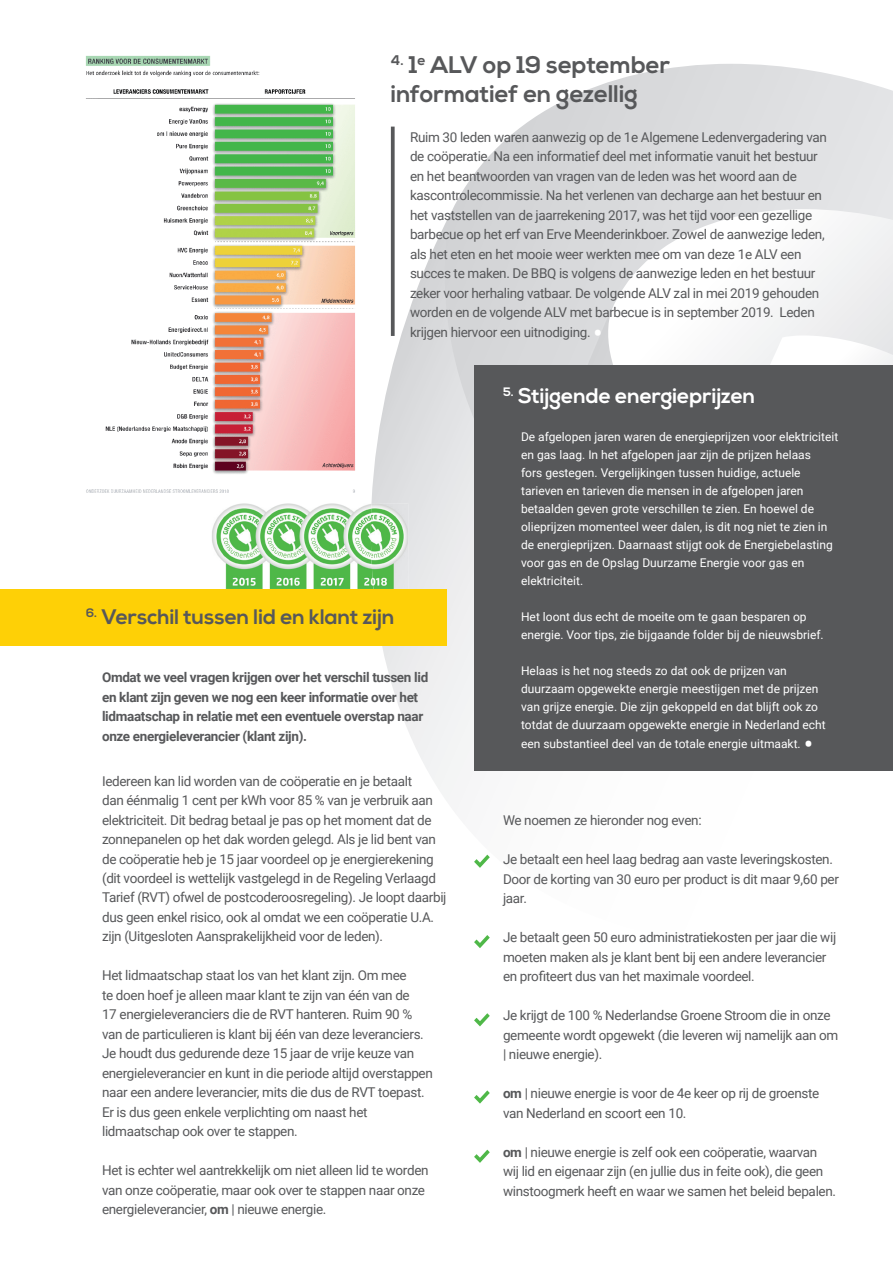
<style>
.page{position:relative;width:893px;height:1263px;background:#fff}
.page>*{position:absolute;margin:0;border:0;box-sizing:border-box;transform-origin:0 0}
.t1{font:28.5px "Roboto";color:#fff}
.t2{font:700 24px/28.8px "Nexa";letter-spacing:-.005em;color:#57585a}
.t3{font:700 21px "Nexa";color:#57585a}
.t4{font:700 21px "Nexa";letter-spacing:-.005em;color:#fff}
.t5{font:13.5px/19.5px "Roboto";letter-spacing:-.025em;color:#57585a}
.t6{font:700 13.5px/19.5px "Roboto";letter-spacing:-.025em;color:#57585a}
.t7{font:12px/18px "Roboto";color:#fff}
.s1{font-size:28.5px;color:#fff}
.s2{font-weight:700}
</style>
<div class="page">
<svg style="left:390px;top:64px;width:503px;height:150px"></svg>
<svg style="left:371px;top:214px;width:522px;height:641px"></svg>
<div style="left:0;top:589px;width:446px;height:56px;background:#fed006"></div>
<svg style="left:391px;top:127px;width:4px;height:209px"></svg>
<div style="left:474px;top:365px;width:419px;height:406px;background:#57585a"></div>
<img style="left:86px;top:56px;width:269px;height:437px">
<img style="left:212px;top:504px;width:158px;height:85px">
<img style="left:370px;top:503px;width:38px;height:86px">
<img style="left:212px;top:503px;width:150px;height:4px">
<svg style="left:474px;top:855px;width:16px;height:13px"></svg>
<svg style="left:474px;top:935px;width:16px;height:13px"></svg>
<svg style="left:474px;top:1013px;width:16px;height:13px"></svg>
<svg style="left:474px;top:1090px;width:16px;height:13px"></svg>
<svg style="left:474px;top:1150px;width:16px;height:13px"></svg>
<h2 class="t2" style="left:391px;top:52px;width:281px"><sup>4.</sup> 1<sup>e</sup> ALV op 19 september informatief en gezellig</h2>
<p class="t5" style="left:410px;top:127px;width:419px">Ruim 30 leden waren aanwezig op de 1e Algemene Ledenvergadering van de coöperatie. Na een informatief deel met informatie vanuit het bestuur en het beantwoorden van vragen van de leden was het woord aan de kascontrolecommissie. Na het verlenen van decharge aan het bestuur en het vaststellen van de jaarrekening 2017, was het tijd voor een gezellige barbecue op het erf van Erve Meenderinkboer. Zowel de aanwezige leden, als het eten en het mooie weer werkten mee om van deze 1e ALV een succes te maken. De BBQ is volgens de aanwezige leden en het bestuur zeker voor herhaling vatbaar. De volgende ALV zal in mei 2019 gehouden worden en de volgende ALV met barbecue is in september 2019. Leden krijgen hiervoor een uitnodiging. <span class="s1">•</span></p>
<h3 class="t3" style="left:86px;top:604px;width:310px"><sup>6.</sup> Verschil tussen lid en klant zijn</h3>
<p class="t6" style="left:102px;top:667px;width:328px">Omdat we veel vragen krijgen over het verschil tussen lid en klant zijn geven we nog een keer informatie over het lidmaatschap in relatie met een eventuele overstap naar onze energieleverancier (klant zijn).</p>
<p class="t5" style="left:102px;top:770px;width:346px">Iedereen kan lid worden van de coöperatie en je betaalt<br>dan éénmalig 1 cent per kWh voor 85 % van je verbruik aan elektriciteit. Dit bedrag betaal je pas op het moment dat de zonnepanelen op het dak worden gelegd. Als je lid bent van de coöperatie heb je 15 jaar voordeel op je energierekening (dit voordeel is wettelijk vastgelegd in de Regeling Verlaagd Tarief (RVT) ofwel de postcoderoosregeling). Je loopt daarbij dus geen enkel risico, ook al omdat we een coöperatie U.A. zijn (Uitgesloten Aansprakelijkheid voor de leden).</p>
<p class="t5" style="left:102px;top:965px;width:332px">Het lidmaatschap staat los van het klant zijn. Om mee<br>te doen hoef je alleen maar klant te zijn van één van de<br>17 energieleveranciers die de RVT hanteren. Ruim 90 % van de particulieren is klant bij één van deze leveranciers.<br>Je houdt dus gedurende deze 15 jaar de vrije keuze van energieleverancier en kunt in die periode altijd overstappen naar een andere leverancier, mits die dus de RVT toepast.<br>Er is dus geen enkele verplichting om naast het lidmaatschap ook over te stappen.</p>
<p class="t5" style="left:102px;top:1160px;width:328px">Het is echter wel aantrekkelijk om niet alleen lid te worden van onze coöperatie, maar ook over te stappen naar onze energieleverancier, <span class="s2">om</span> | nieuwe energie.</p>
<h3 class="t4" style="left:503px;top:383px;width:254px"><sup>5.</sup> Stijgende energieprijzen</h3>
<p class="t7" style="left:521px;top:427px;width:319px">De afgelopen jaren waren de energieprijzen voor elektriciteit en gas laag. In het afgelopen jaar zijn de prijzen helaas<br>fors gestegen. Vergelijkingen tussen huidige, actuele tarieven en tarieven die mensen in de afgelopen jaren betaalden geven grote verschillen te zien. En hoewel de olieprijzen momenteel weer dalen, is dit nog niet te zien in de energieprijzen. Daarnaast stijgt ook de Energiebelasting voor gas en de Opslag Duurzame Energie voor gas en elektriciteit.</p>
<p class="t7" style="left:521px;top:607px;width:304px">Het loont dus echt de moeite om te gaan besparen op energie. Voor tips, zie bijgaande folder bij de nieuwsbrief.</p>
<p class="t7" style="left:521px;top:661px;width:306px">Helaas is het nog steeds zo dat ook de prijzen van duurzaam opgewekte energie meestijgen met de prijzen van grijze energie. Die zijn gekoppeld en dat blijft ook zo totdat de duurzaam opgewekte energie in Nederland echt</p>
<p class="t7" style="left:521px;top:734px;width:281px">een substantieel deel van de totale energie uitmaakt.</p>
<h1 class="t1" style="left:804px;top:724px;width:11px">•</h1>
<p class="t5" style="left:503px;top:810px;width:200px">We noemen ze hieronder nog even:</p>
<p class="t5" style="left:503px;top:849px;width:337px">Je betaalt een heel laag bedrag aan vaste leveringskosten.<br>Door de korting van 30 euro per product is dit maar 9,60 per jaar.</p>
<p class="t5" style="left:503px;top:927px;width:335px">Je betaalt geen 50 euro administratiekosten per jaar die wij moeten maken als je klant bent bij een andere leverancier en profiteert dus van het maximale voordeel.</p>
<p class="t5" style="left:503px;top:1005px;width:337px">Je krijgt de 100 % Nederlandse Groene Stroom die in onze gemeente wordt opgewekt (die leveren wij namelijk aan om | nieuwe energie).</p>
<p class="t5" style="left:503px;top:1083px;width:318px"><span class="s2">om</span> | nieuwe energie is voor de 4e keer op rij de groenste van Nederland en scoort een 10.</p>
<p class="t5" style="left:503px;top:1141px;width:335px"><span class="s2">om</span> | nieuwe energie is zelf ook een coöperatie, waarvan wij lid en eigenaar zijn (en jullie dus in feite ook), die geen winstoogmerk heeft en waar we samen het beleid bepalen.</p>
</div>
